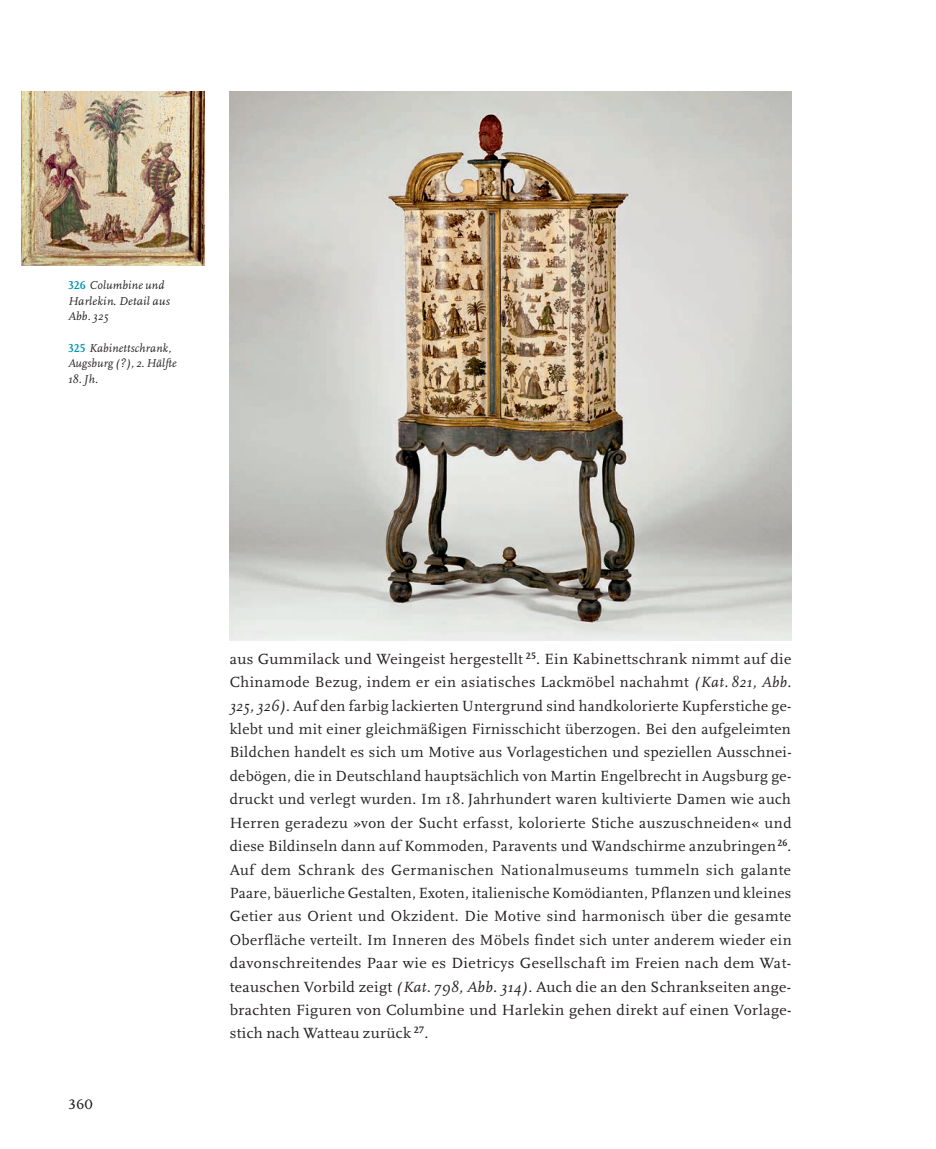
<style>
.page{position:relative;width:936px;height:1149px;background:#fff}
.page>*{position:absolute;margin:0;border:0;box-sizing:border-box;transform-origin:0 0}
.t1{font:16.5px "Scala Caps Expert";color:#231f20}
.t2{font:15.3px/23.4px "Scala";letter-spacing:.03em;color:#231f20;text-align:justify}
.t3{font:italic 11.85px/15.5px "Scala";letter-spacing:.02em;color:#231f20}
.s1{font-family:"Scala LF";font-weight:700;font-style:normal;color:#0096b1}
.s2{font-style:italic}
</style>
<div class="page">
<img style="left:230px;top:91px;width:561px;height:549px">
<img style="left:21px;top:91px;width:183px;height:175px">
<p class="t3" style="left:68px;top:278px;width:103px"><span class="s1">326</span> Columbine und<br>Harlekin. Detail aus<br>Abb. 325</p>
<p class="t3" style="left:68px;top:340px;width:110px"><span class="s1">325</span> Kabinettschrank,<br>Augsburg (?), 2. Hälfte<br>18.Jh.</p>
<p class="t1" style="left:68px;top:1094px;width:26px">360</p>
<p class="t2" style="left:230px;top:647px;width:563px">aus Gummilack und Weingeist hergestellt <sup>25</sup>. Ein Kabinettschrank nimmt auf die Chinamode Bezug, indem er ein asiatisches Lackmöbel nachahmt <span class="s2">(Kat. 821, Abb.<br>325, 326)</span>. Auf den farbig lackierten Untergrund sind handkolorierte Kupferstiche ge&shy;klebt und mit einer gleichmäßigen Firnisschicht überzogen. Bei den aufgeleimten Bildchen handelt es sich um Motive aus Vorlagestichen und speziellen Ausschnei&shy;debögen, die in Deutschland hauptsächlich von Martin Engelbrecht in Augsburg ge&shy;druckt und verlegt wurden. Im 18. Jahrhundert waren kultivierte Damen wie auch Herren geradezu »von der Sucht erfasst, kolorierte Stiche auszuschneiden« und diese Bildinseln dann auf Kommoden, Paravents und Wandschirme anzubringen<sup>26</sup>.<br>Auf dem Schrank des Germanischen Nationalmuseums tummeln sich galante Paare, bäuerliche Gestalten, Exoten, italienische Komödianten, Pflanzen und kleines Getier aus Orient und Okzident. Die Motive sind harmonisch über die gesamte Oberfläche verteilt. Im Inneren des Möbels findet sich unter anderem wieder ein davonschreitendes Paar wie es Dietricys Gesellschaft im Freien nach dem Wat&shy;teauschen Vorbild zeigt <span class="s2">(Kat. 798, Abb. 314)</span>. Auch die an den Schrankseiten ange&shy;brachten Figuren von Columbine und Harlekin gehen direkt auf einen Vorlage&shy;stich nach Watteau zurück <sup>27</sup>.</p>
</div>
